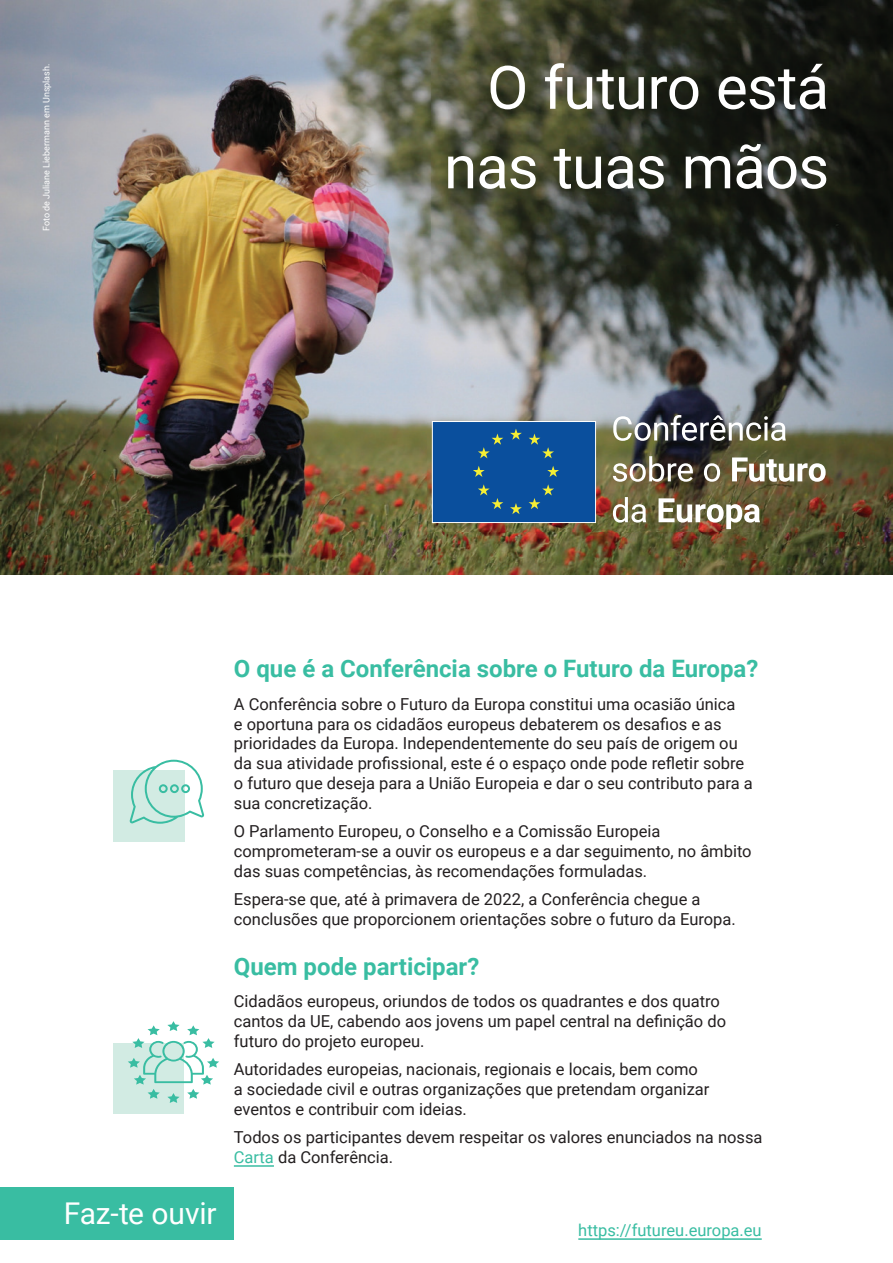
<style>
.page{position:relative;width:893px;height:1263px;background:#fff}
.page>*{position:absolute;margin:0;border:0;box-sizing:border-box;transform-origin:0 0}
.Main_title__h1{font:60px/79.5px "Roboto";letter-spacing:-.015em;color:#fff;text-align:right}
.Slogan{font:30px "Roboto";letter-spacing:-.005em;color:#fff}
.Sub_title__h2{font:700 24px "Roboto";color:#39bda2}
.body_text{font:16.5px/19.8px "Roboto";color:#231f20}
.t1{font:16.5px "Roboto";color:#39bda2}
.t2{font:9px "Roboto";color:#fff}
.s1{color:#39bda2}
</style>
<div class="page">
<img style="left:431px;top:0;width:462px;height:411px">
<img style="left:0;top:0;width:431px;height:574px">
<hr style="left:234px;top:1165px;width:40px;height:2px;background:#39bda2">
<div style="left:113px;top:770px;width:72px;height:71px;background:#d2ebe3"></div>
<svg style="left:130px;top:760px;width:74px;height:64px"></svg>
<div style="left:113px;top:1043px;width:71px;height:70px;background:#d2ebe3"></div>
<svg style="left:128px;top:1021px;width:91px;height:82px"></svg>
<div style="left:0;top:1187px;width:234px;height:53px;background:#39bda2"></div>
<hr style="left:578px;top:1238px;width:184px;height:2px;background:#39bda2">
<img style="left:428px;top:411px;width:465px;height:163px">
<div style="left:432px;top:421px;width:164px;height:102px;background:#0a4f9d;border:1px solid #fff"></div>
<svg style="left:510px;top:429px;width:12px;height:11px"></svg>
<svg style="left:510px;top:503px;width:12px;height:11px"></svg>
<svg style="left:478px;top:433px;width:25px;height:25px"></svg>
<svg style="left:473px;top:466px;width:12px;height:11px"></svg>
<svg style="left:478px;top:484px;width:25px;height:25px"></svg>
<svg style="left:529px;top:433px;width:25px;height:25px"></svg>
<svg style="left:547px;top:466px;width:12px;height:11px"></svg>
<svg style="left:529px;top:484px;width:25px;height:25px"></svg>
<svg style="left:613px;top:415px;width:173px;height:26px"></svg>
<svg style="left:613px;top:456px;width:80px;height:26px"></svg>
<svg style="left:704px;top:463px;width:16px;height:19px"></svg>
<svg style="left:732px;top:457px;width:94px;height:25px"></svg>
<svg style="left:613px;top:497px;width:33px;height:26px"></svg>
<svg style="left:658px;top:498px;width:102px;height:31px"></svg>
<p class="t2" style="left:40px;top:231px;width:169px;rotate:-90deg">Foto de Juliane Liebermann em Unsplash.</p>
<h1 class="Main_title__h1" style="left:444px;top:45px;width:387px">O futuro está nas tuas mãos</h1>
<p class="Slogan" style="left:64px;top:1192px;width:154px">Faz-te ouvir</p>
<h2 class="Sub_title__h2" style="left:234px;top:652px;width:526px">O que é a Conferência sobre o Futuro da Europa?</h2>
<p class="body_text" style="left:234px;top:693px;width:520px">A Conferência sobre o Futuro da Europa constitui uma ocasião única<br>e oportuna para os cidadãos europeus debaterem os desafios e as prioridades da Europa. Independentemente do seu país de origem ou da sua atividade profissional, este é o espaço onde pode refletir sobre o futuro que deseja para a União Europeia e dar o seu contributo para a sua concretização.</p>
<p class="body_text" style="left:234px;top:821px;width:519px">O Parlamento Europeu, o Conselho e a Comissão Europeia comprometeram-se a ouvir os europeus e a dar seguimento, no âmbito das suas competências, às recomendações formuladas.</p>
<p class="body_text" style="left:234px;top:888px;width:503px">Espera-se que, até à primavera de 2022, a Conferência chegue a conclusões que proporcionem orientações sobre o futuro da Europa.</p>
<h2 class="Sub_title__h2" style="left:234px;top:949px;width:247px">Quem pode participar?</h2>
<p class="body_text" style="left:234px;top:991px;width:494px">Cidadãos europeus, oriundos de todos os quadrantes e dos quatro cantos da UE, cabendo aos jovens um papel central na definição do futuro do projeto europeu.</p>
<p class="body_text" style="left:234px;top:1059px;width:477px">Autoridades europeias, nacionais, regionais e locais, bem como a sociedade civil e outras organizações que pretendam organizar eventos e contribuir com ideias.</p>
<p class="body_text" style="left:234px;top:1127px;width:530px">Todos os participantes devem respeitar os valores enunciados na nossa<br><span class="s1">Carta</span> da Conferência.</p>
<p class="t1" style="left:578px;top:1218px;width:185px">https://futureu.europa.eu</p>
</div>
